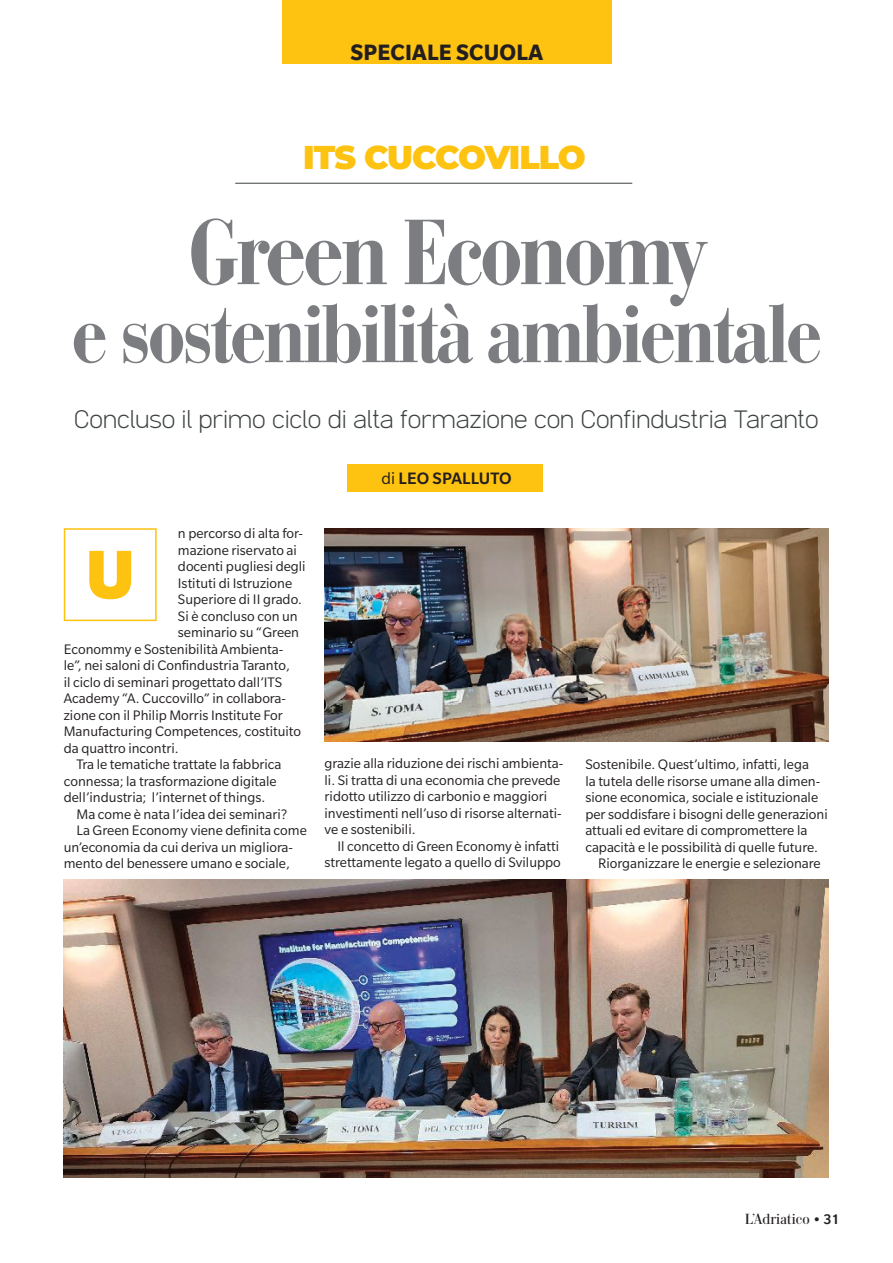
<style>
.page{position:relative;width:893px;height:1263px;background:#fff}
.page>*{position:absolute;margin:0;border:0;box-sizing:border-box;transform-origin:0 0}
.t1{font:700 condensed 91.5px "Bauer Bodoni Std";letter-spacing:-.05em;color:#7b7d80}
.t2{font:700 condensed 81px "Bauer Bodoni Std";letter-spacing:-.05em;color:#7b7d80}
.t3{font:900 75px "Slate Pro";color:#fec210}
.t4{font:900 33px "Montserrat";letter-spacing:-.04em;color:#fec210}
.t5{font:300 25.5px "Compose";letter-spacing:-.01em;color:#3c4241}
.t6{font:700 24px "Slate";letter-spacing:.01em;color:#231f20}
.t7{font:500 18px "Slate Pro";letter-spacing:.01em;color:#231f20}
.t8{font:15px/16.5px "Slate Pro";color:#231f20}
.t9{font:15px "Carmen";color:#231f20}
.s1{font-weight:400}
.s2{font-family:"Slate";font-weight:500}
</style>
<div class="page">
<div style="left:282px;top:0;width:330px;height:64px;background:#fec210"></div>
<div style="left:64px;top:528px;width:93px;height:93px;border:2px solid #fec210"></div>
<div style="left:347px;top:465px;width:195px;height:27px;background:#fec210"></div>
<hr style="left:235px;top:183px;width:397px;height:1px;background:#3c4241">
<img style="left:325px;top:528px;width:504px;height:213px">
<img style="left:64px;top:879px;width:765px;height:299px">
<h3 class="t6" style="left:350px;top:39px;width:194px">SPECIALE SCUOLA</h3>
<h3 class="t4" style="left:303px;top:132px;width:284px">ITS CUCCOVILLO</h3>
<h1 class="t1" style="left:187px;top:199px;width:521px">Green Economy</h1>
<h2 class="t2" style="left:71px;top:287px;width:753px">e sostenibilità ambientale</h2>
<h3 class="t5" style="left:74px;top:405px;width:746px">Concluso il primo ciclo di alta formazione con Confindustria Taranto</h3>
<p class="t8" style="left:178px;top:525px;width:127px">n percorso di alta for-</p>
<p class="t8" style="left:178px;top:541px;width:120px">mazione riservato ai</p>
<p class="t8" style="left:178px;top:558px;width:129px">docenti pugliesi degli</p>
<p class="t8" style="left:178px;top:574px;width:116px">Istituti di Istruzione</p>
<p class="t8" style="left:178px;top:591px;width:126px">Superiore di II grado.</p>
<p class="t8" style="left:178px;top:607px;width:121px">Si è concluso con un</p>
<p class="t8" style="left:178px;top:624px;width:123px">seminario su “Green</p>
<p class="t8" style="left:64px;top:640px;width:221px">Econommy e Sostenibilità Ambienta-</p>
<p class="t8" style="left:64px;top:657px;width:228px">le”, nei saloni di Confindustria Taranto,</p>
<p class="t8" style="left:64px;top:673px;width:220px">il ciclo di seminari progettato dall’ITS</p>
<p class="t8" style="left:64px;top:690px;width:224px">Academy “A. Cuccovillo” in collabora-</p>
<p class="t8" style="left:64px;top:706px;width:221px">zione con il Philip Morris Institute For</p>
<p class="t8" style="left:64px;top:723px;width:239px">Manufacturing Competences, costituito</p>
<p class="t8" style="left:64px;top:739px;width:116px">da quattro incontri.</p>
<p class="t8" style="left:77px;top:756px;width:206px">Tra le tematiche trattate la fabbrica</p>
<p class="t8" style="left:64px;top:772px;width:214px">connessa; la trasformazione digitale</p>
<p class="t8" style="left:64px;top:789px;width:203px">dell’industria; l’internet of things.</p>
<p class="t8" style="left:77px;top:805px;width:212px">Ma come è nata l’idea dei seminari?</p>
<p class="t8" style="left:77px;top:822px;width:232px">La Green Economy viene definita come</p>
<p class="t8" style="left:64px;top:838px;width:231px">un’economia da cui deriva un migliora-</p>
<p class="t8" style="left:64px;top:855px;width:228px">mento del benessere umano e sociale,</p>
<h3 class="t3" style="left:85px;top:532px;width:51px">U</h3>
<p class="t7" style="left:382px;top:469px;width:132px"><span class="s1">di</span> LEO SPALLUTO</p>
<p class="t8" style="left:325px;top:755px;width:240px">grazie alla riduzione dei rischi ambienta&shy;li. Si tratta di una economia che prevede ridotto utilizzo di carbonio e maggiori investimenti nell’uso di risorse alternati&shy;ve e sostenibili.</p>
<p class="t8" style="left:325px;top:838px;width:238px;text-align:right">Il concetto di Green Economy è infatti strettamente legato a quello di Sviluppo</p>
<p class="t8" style="left:585px;top:756px;width:225px">Sostenibile. Quest’ultimo, infatti, lega</p>
<p class="t8" style="left:585px;top:772px;width:236px">la tutela delle risorse umane alla dimen-</p>
<p class="t8" style="left:585px;top:789px;width:234px">sione economica, sociale e istituzionale</p>
<p class="t8" style="left:585px;top:805px;width:244px">per soddisfare i bisogni delle generazioni</p>
<p class="t8" style="left:585px;top:822px;width:223px">attuali ed evitare di compromettere la</p>
<p class="t8" style="left:585px;top:838px;width:234px">capacità e le possibilità di quelle future.</p>
<p class="t8" style="left:598px;top:855px;width:224px">Riorganizzare le energie e selezionare</p>
<p class="t9" style="left:745px;top:1209px;width:97px">L’Adriatico <span class="s2">• 31</span></p>
</div>
